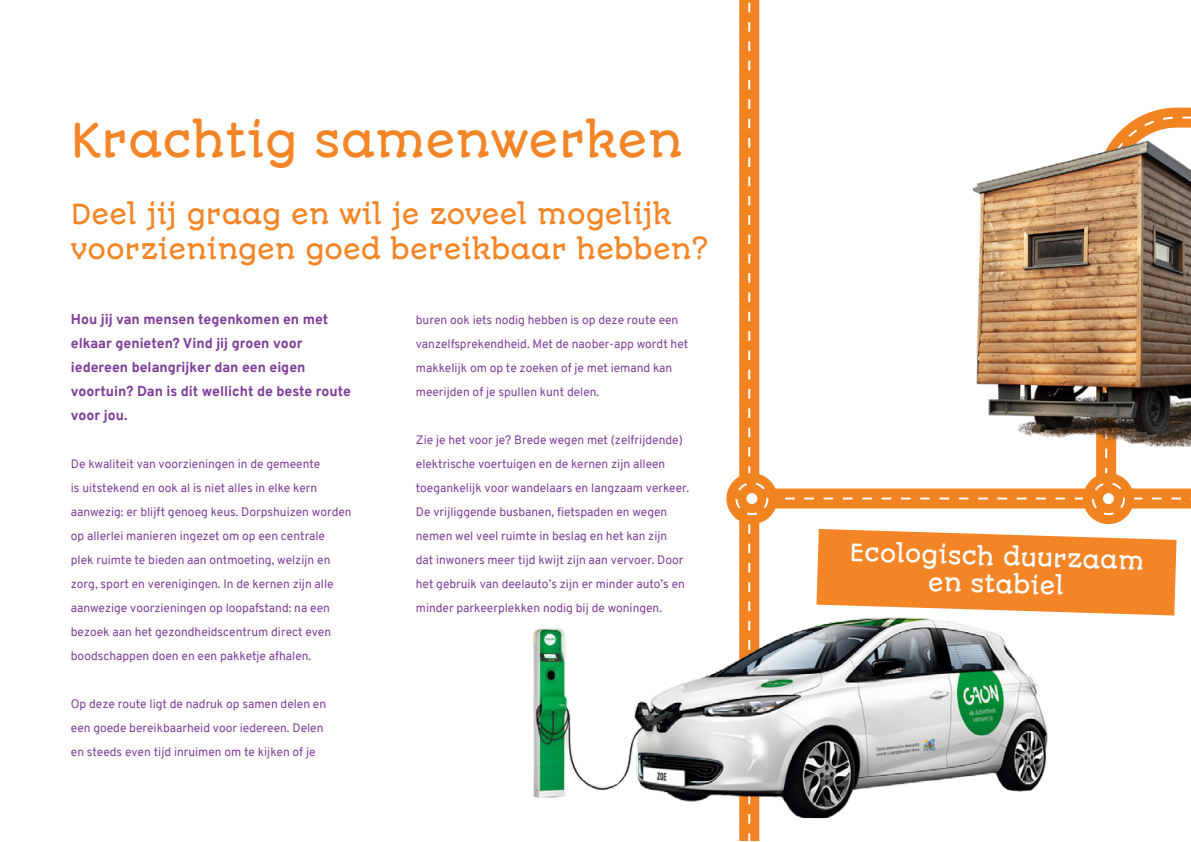
<style>
.page{position:relative;width:1191px;height:842px;background:#fff}
.page>*{position:absolute;margin:0;border:0;box-sizing:border-box;transform-origin:0 0}
.t1{font:44px "Autour One";color:#f38526}
.t2{font:26px/35px "Autour One";color:#f38526}
.t3{font:22.9px "Autour One";color:#fff}
.t4{font:800 14px/24px "Overpass";color:#7e3e98}
.t5{font:12px/24px "Overpass";color:#7e3e98}
</style>
<div class="page">
<svg style="left:729px;top:0;width:18px;height:840px"></svg>
<svg style="left:747px;top:0;width:428px;height:840px"></svg>
<div style="left:736px;top:483px;width:31px;height:31px;background:#fff;border-radius:50%"></div>
<div style="left:726px;top:473px;width:51px;height:51px;border:20px solid #f18421;border-radius:50%"></div>
<div style="left:735px;top:482px;width:33px;height:33px;border:2px dashed #fff;border-radius:50%"></div>
<img style="left:533px;top:610px;width:537px;height:211px">
<img style="left:943px;top:26px;width:248px;height:531px">
<svg style="left:816px;top:529px;width:360px;height:86px;background:#f49441"></svg>
<p class="t1" style="left:71px;top:113px;width:613px">Krachtig samenwerken</p>
<p class="t2" style="left:71px;top:197px;width:639px">Deel jij graag en wil je zoveel mogelijk voorzieningen goed bereikbaar hebben?</p>
<p class="t4" style="left:71px;top:307px;width:282px">Hou jij van mensen tegenkomen en met elkaar genieten? Vind jij groen voor iedereen belangrijker dan een eigen voortuin? Dan is dit wellicht de beste route voor jou.</p>
<p class="t5" style="left:71px;top:452px;width:282px">De kwaliteit van voorzieningen in de gemeente<br>is uitstekend en ook al is niet alles in elke kern aanwezig: er blijft genoeg keus. Dorpshuizen worden op allerlei manieren ingezet om op een centrale<br>plek ruimte te bieden aan ontmoeting, welzijn en zorg, sport en verenigingen. In de kernen zijn alle aanwezige voorzieningen op loopafstand: na een bezoek aan het gezondheidscentrum direct even boodschappen doen en een pakketje afhalen.</p>
<p class="t5" style="left:71px;top:692px;width:257px">Op deze route ligt de nadruk op samen delen en een goede bereikbaarheid voor iedereen. Delen en steeds even tijd inruimen om te kijken of je</p>
<p class="t5" style="left:416px;top:308px;width:274px">buren ook iets nodig hebben is op deze route een vanzelfsprekendheid. Met de naober-app wordt het makkelijk om op te zoeken of je met iemand kan meerijden of je spullen kunt delen.</p>
<p class="t5" style="left:416px;top:428px;width:275px">Zie je het voor je? Brede wegen met (zelfrijdende) elektrische voertuigen en de kernen zijn alleen toegankelijk voor wandelaars en langzaam verkeer.<br>De vrijliggende busbanen, fietspaden en wegen nemen wel veel ruimte in beslag en het kan zijn<br>dat inwoners meer tijd kwijt zijn aan vervoer. Door het gebruik van deelauto’s zijn er minder auto’s en minder parkeerplekken nodig bij de woningen.</p>
<p class="t3" style="left:850px;top:538px;width:296px;rotate:2deg">Ecologisch duurzaam</p>
<p class="t3" style="left:928px;top:568px;width:138px;rotate:2deg">en stabiel</p>
</div>
